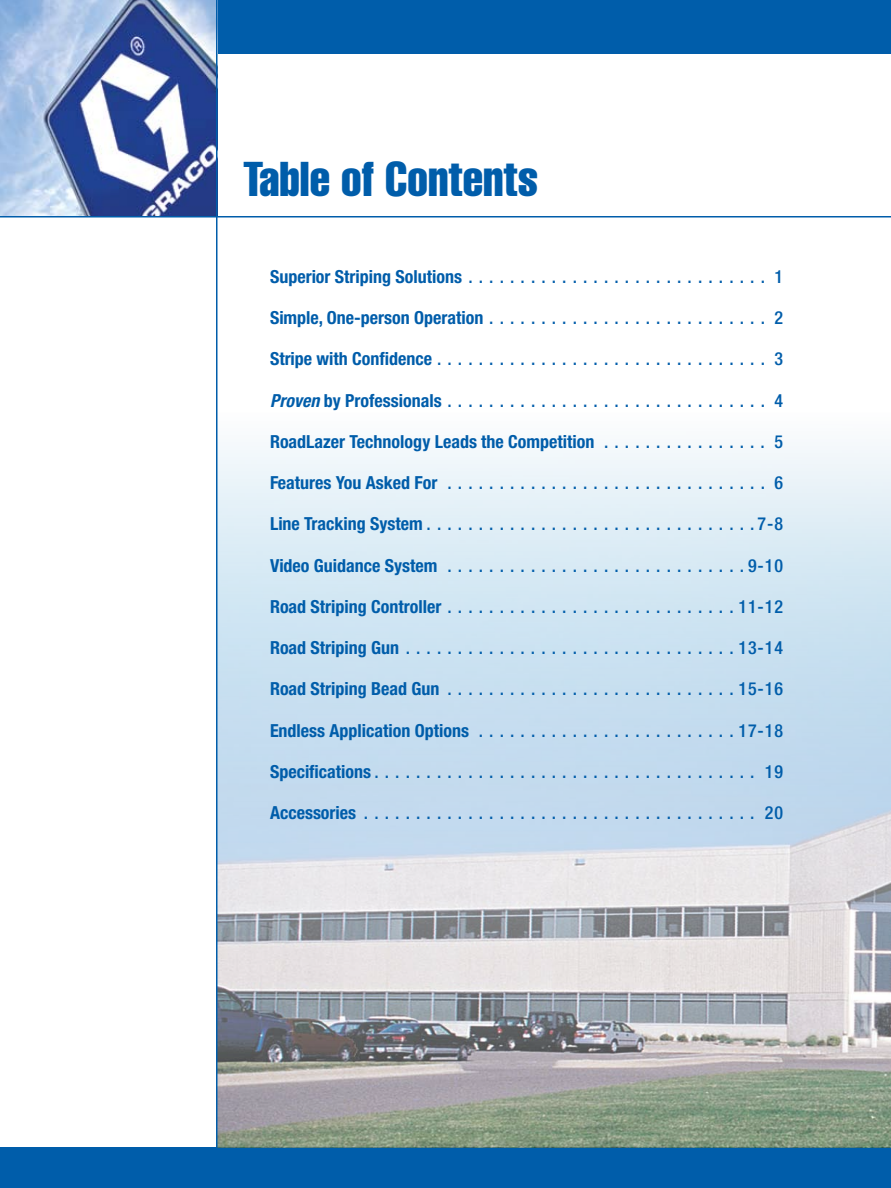
<style>
.page{position:relative;width:891px;height:1188px;background:#fff}
.page>*{position:absolute;margin:0;border:0;box-sizing:border-box;transform-origin:0 0}
.t1{font:48px "Helvetica LT Std Comp";color:#005daa}
.t2{font:500 condensed 18px "Helvetica Neue LT Std";letter-spacing:.05em;color:#005daa}
.t3{font:700 condensed 18px "Helvetica Neue LT Std";color:#005daa}
.s1{font-weight:700}
.s2{font-weight:700;font-style:italic}
.s3{font-weight:500}
</style>
<div class="page">
<div style="left:217px;top:0;width:674px;height:54px;background:#005daa"></div>
<div style="left:0;top:1148px;width:891px;height:40px;background:#005daa"></div>
<img style="left:218px;top:446px;width:673px;height:702px">
<img style="left:0;top:0;width:216px;height:216px">
<hr style="left:0;top:216px;width:891px;height:2px;background:#005daa">
<hr style="left:216px;top:0;width:2px;height:1188px;background:#005daa">
<h1 class="t1" style="left:243px;top:149px;width:297px">Table of Contents</h1>
<p class="t2" style="left:270px;top:266px;width:514px"><span class="s1">Superior Striping Solutions</span> . . . . . . . . . . . . . . . . . . . . . . . . . . . . . 1</p>
<p class="t2" style="left:270px;top:307px;width:514px"><span class="s1">Simple, One-person Operation</span> . . . . . . . . . . . . . . . . . . . . . . . . . . . 2</p>
<p class="t2" style="left:270px;top:348px;width:514px"><span class="s1">Stripe with Confidence</span> . . . . . . . . . . . . . . . . . . . . . . . . . . . . . . . . 3</p>
<p class="t2" style="left:270px;top:390px;width:514px"><span class="s2">Proven</span> <span class="s1">by Professionals</span> . . . . . . . . . . . . . . . . . . . . . . . . . . . . . . . 4</p>
<p class="t3" style="left:270px;top:431px;width:514px">RoadLazer Technology Leads the Competition <span class="s3">. . . . . . . . . . . . . . . . 5</span></p>
<p class="t2" style="left:270px;top:472px;width:514px"><span class="s1">Features You Asked For</span> . . . . . . . . . . . . . . . . . . . . . . . . . . . . . . . 6</p>
<p class="t2" style="left:270px;top:513px;width:515px"><span class="s1">Line Tracking System</span> . . . . . . . . . . . . . . . . . . . . . . . . . . . . . . . 7-8</p>
<p class="t2" style="left:270px;top:555px;width:515px"><span class="s1">Video Guidance System</span> . . . . . . . . . . . . . . . . . . . . . . . . . . . . 9-10</p>
<p class="t2" style="left:270px;top:596px;width:514px"><span class="s1">Road Striping Controller</span> . . . . . . . . . . . . . . . . . . . . . . . . . . . 11-12</p>
<p class="t2" style="left:270px;top:637px;width:514px"><span class="s1">Road Striping Gun</span> . . . . . . . . . . . . . . . . . . . . . . . . . . . . . . . 13-14</p>
<p class="t2" style="left:270px;top:678px;width:514px"><span class="s1">Road Striping Bead Gun</span> . . . . . . . . . . . . . . . . . . . . . . . . . . . 15-16</p>
<p class="t2" style="left:270px;top:720px;width:514px"><span class="s1">Endless Application Options</span> . . . . . . . . . . . . . . . . . . . . . . . . 17-18</p>
<p class="t2" style="left:270px;top:761px;width:514px"><span class="s1">Specifications</span> . . . . . . . . . . . . . . . . . . . . . . . . . . . . . . . . . . . . . 19</p>
<p class="t2" style="left:270px;top:802px;width:514px"><span class="s1">Accessories</span> . . . . . . . . . . . . . . . . . . . . . . . . . . . . . . . . . . . . . . 20</p>
</div>
